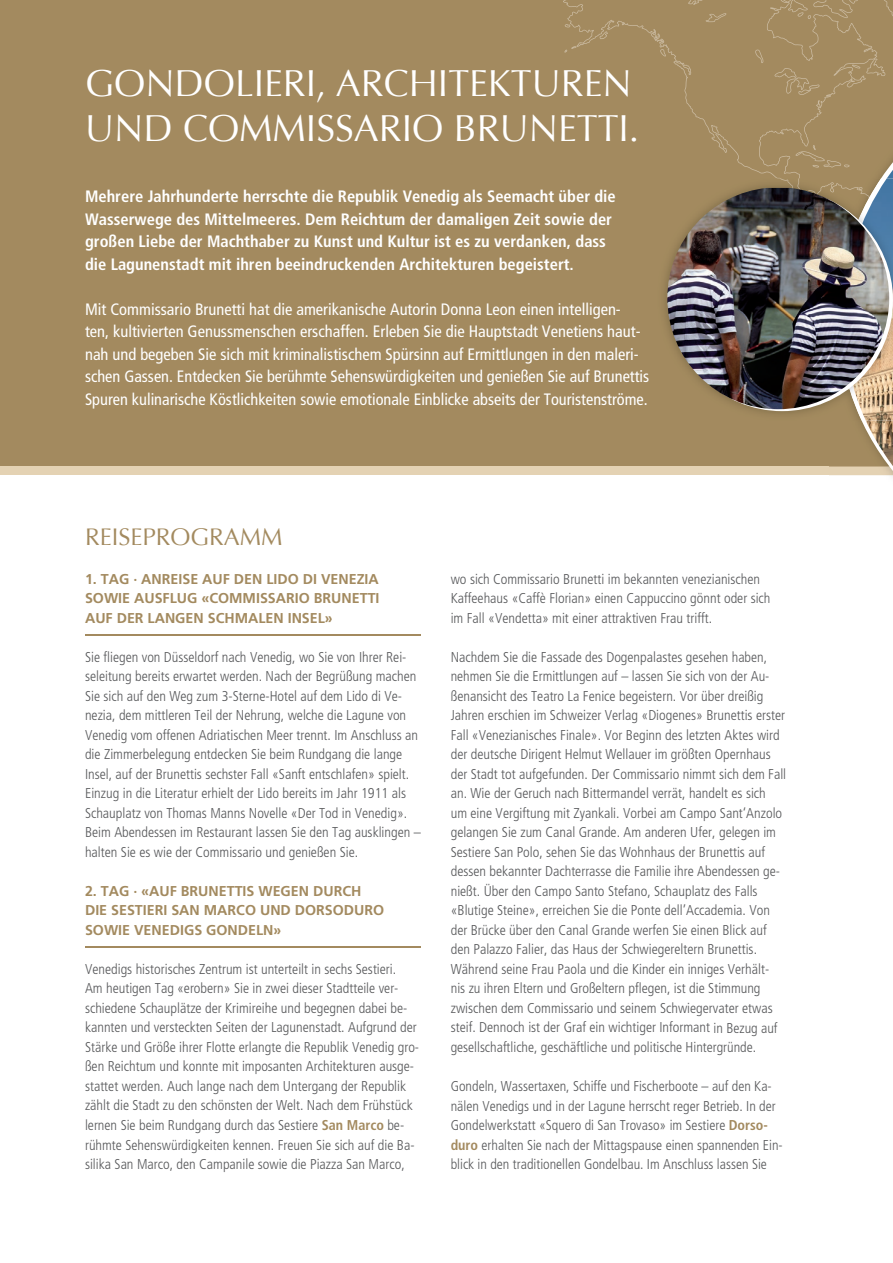
<style>
.page{position:relative;width:893px;height:1263px;background:#fff}
.page>*{position:absolute;margin:0;border:0;box-sizing:border-box;transform-origin:0 0}
.t1{font:37.5px/45px "Optima";color:#fff}
.t2{font:24px "Optima";color:#a38a5f}
.t3{font:condensed 16.5px/22.5px "Frutiger";color:#fff}
.t4{font:700 condensed 16.5px/22.5px "Frutiger";color:#fff}
.t5{font:300 condensed 14.25px/19.5px "Frutiger";color:#57585a}
.t6{font:700 14.25px/19.5px "Frutiger";color:#a38a5f;text-align:justify}
.s1{font-weight:700;color:#a38a5f}
</style>
<div class="page">
<div style="left:0;top:0;width:893px;height:470px;background:#a38a5f"></div>
<svg style="left:563px;top:0;width:330px;height:178px"></svg>
<div style="left:0;top:467px;width:893px;height:8px;background:#e4d2b3"></div>
<hr style="left:85px;top:634px;width:336px;height:2px;background:#a38a5f">
<hr style="left:85px;top:946px;width:336px;height:2px;background:#a38a5f">
<img style="left:837px;top:61px;width:29px;height:15px">
<img style="left:866px;top:61px;width:19px;height:9px">
<svg style="left:839px;top:70px;width:54px;height:407px"></svg>
<img style="left:866px;top:170px;width:27px;height:296px">
<img style="left:777px;top:178px;width:52px;height:10px">
<img style="left:829px;top:182px;width:10px;height:6px">
<img style="left:843px;top:178px;width:50px;height:242px">
<img style="left:667px;top:188px;width:222px;height:221px">
<h1 class="t1" style="left:85px;top:61px;width:556px">GONDOLIERI, ARCHITEKTUREN<br>UND COMMISSARIO BRUNETTI.</h1>
<p class="t4" style="left:85px;top:185px;width:532px">Mehrere Jahrhunderte herrschte die Republik Venedig als Seemacht über die Wasserwege des Mittelmeeres. Dem Reichtum der damaligen Zeit sowie der großen Liebe der Machthaber zu Kunst und Kultur ist es zu verdanken, dass die Lagunenstadt mit ihren beeindruckenden Architekturen begeistert.</p>
<p class="t3" style="left:85px;top:298px;width:566px">Mit Commissario Brunetti hat die amerikanische Autorin Donna Leon einen intelligen-<br>ten, kultivierten Genussmenschen erschaffen. Erleben Sie die Hauptstadt Venetiens haut&shy;nah und begeben Sie sich mit kriminalistischem Spürsinn auf Ermittlungen in den maleri&shy;schen Gassen. Entdecken Sie berühmte Sehenswürdigkeiten und genießen Sie auf Brunettis Spuren kulinarische Köstlichkeiten sowie emotionale Einblicke abseits der Touristenströme.</p>
<h2 class="t2" style="left:85px;top:523px;width:199px">REISEPROGRAMM</h2>
<p class="t6" style="left:85px;top:569px;width:296px">1. TAG · ANREISE AUF DEN LIDO DI VENEZIA SOWIE AUSFLUG «COMMISSARIO BRUNETTI AUF DER LANGEN SCHMALEN INSEL»</p>
<p class="t5" style="left:85px;top:647px;width:337px">Sie fliegen von Düsseldorf nach Venedig, wo Sie von Ihrer Rei&shy;seleitung bereits erwartet werden. Nach der Begrüßung machen Sie sich auf den Weg zum 3-Sterne-Hotel auf dem Lido di Ve&shy;nezia, dem mittleren Teil der Nehrung, welche die Lagune von Venedig vom offenen Adriatischen Meer trennt. Im Anschluss an die Zimmerbelegung entdecken Sie beim Rundgang die lange Insel, auf der Brunettis sechster Fall «Sanft entschlafen» spielt.<br>Einzug in die Literatur erhielt der Lido bereits im Jahr 1911 als Schauplatz von Thomas Manns Novelle «Der Tod in Venedig».<br>Beim Abendessen im Restaurant lassen Sie den Tag ausklingen – halten Sie es wie der Commissario und genießen Sie.</p>
<p class="t6" style="left:85px;top:881px;width:301px;text-align:left">2. TAG · «AUF BRUNETTIS WEGEN DURCH<br>DIE SESTIERI SAN MARCO UND DORSODURO<br>SOWIE VENEDIGS GONDELN»</p>
<p class="t5" style="left:85px;top:959px;width:336px">Venedigs historisches Zentrum ist unterteilt in sechs Sestieri.<br>Am heutigen Tag «erobern» Sie in zwei dieser Stadtteile ver&shy;schiedene Schauplätze der Krimireihe und begegnen dabei be&shy;kannten und versteckten Seiten der Lagunenstadt. Aufgrund der Stärke und Größe ihrer Flotte erlangte die Republik Venedig gro&shy;ßen Reichtum und konnte mit imposanten Architekturen ausge&shy;stattet werden. Auch lange nach dem Untergang der Republik zählt die Stadt zu den schönsten der Welt. Nach dem Frühstück lernen Sie beim Rundgang durch das Sestiere <span class="s1">San Marco</span> be&shy;rühmte Sehenswürdigkeiten kennen. Freuen Sie sich auf die Ba&shy;silika San Marco, den Campanile sowie die Piazza San Marco,</p>
<p class="t5" style="left:451px;top:569px;width:321px">wo sich Commissario Brunetti im bekannten venezianischen<br>Kaffeehaus «Caffè Florian» einen Cappuccino gönnt oder sich im Fall «Vendetta» mit einer attraktiven Frau trifft.</p>
<p class="t5" style="left:451px;top:647px;width:337px">Nachdem Sie die Fassade des Dogenpalastes gesehen haben, nehmen Sie die Ermittlungen auf – lassen Sie sich von der Au&shy;ßenansicht des Teatro La Fenice begeistern. Vor über dreißig Jahren erschien im Schweizer Verlag «Diogenes» Brunettis erster Fall «Venezianisches Finale». Vor Beginn des letzten Aktes wird der deutsche Dirigent Helmut Wellauer im größten Opernhaus der Stadt tot aufgefunden. Der Commissario nimmt sich dem Fall an. Wie der Geruch nach Bittermandel verrät, handelt es sich<br>um eine Vergiftung mit Zyankali. Vorbei am Campo Sant‘Anzolo gelangen Sie zum Canal Grande. Am anderen Ufer, gelegen im Sestiere San Polo, sehen Sie das Wohnhaus der Brunettis auf dessen bekannter Dachterrasse die Familie ihre Abendessen ge&shy;nießt. Über den Campo Santo Stefano, Schauplatz des Falls «Blutige Steine», erreichen Sie die Ponte dell’Accademia. Von der Brücke über den Canal Grande werfen Sie einen Blick auf den Palazzo Falier, das Haus der Schwiegereltern Brunettis.<br>Während seine Frau Paola und die Kinder ein inniges Verhält&shy;nis zu ihren Eltern und Großeltern pflegen, ist die Stimmung zwischen dem Commissario und seinem Schwiegervater etwas steif. Dennoch ist der Graf ein wichtiger Informant in Bezug auf gesellschaftliche, geschäftliche und politische Hintergründe.</p>
<p class="t5" style="left:451px;top:1076px;width:333px">Gondeln, Wassertaxen, Schiffe und Fischerboote – auf den Ka&shy;nälen Venedigs und in der Lagune herrscht reger Betrieb. In der Gondelwerkstatt «Squero di San Trovaso» im Sestiere <span class="s1">Dorso&shy;duro</span> erhalten Sie nach der Mittagspause einen spannenden Ein&shy;blick in den traditionellen Gondelbau. Im Anschluss lassen Sie</p>
</div>
